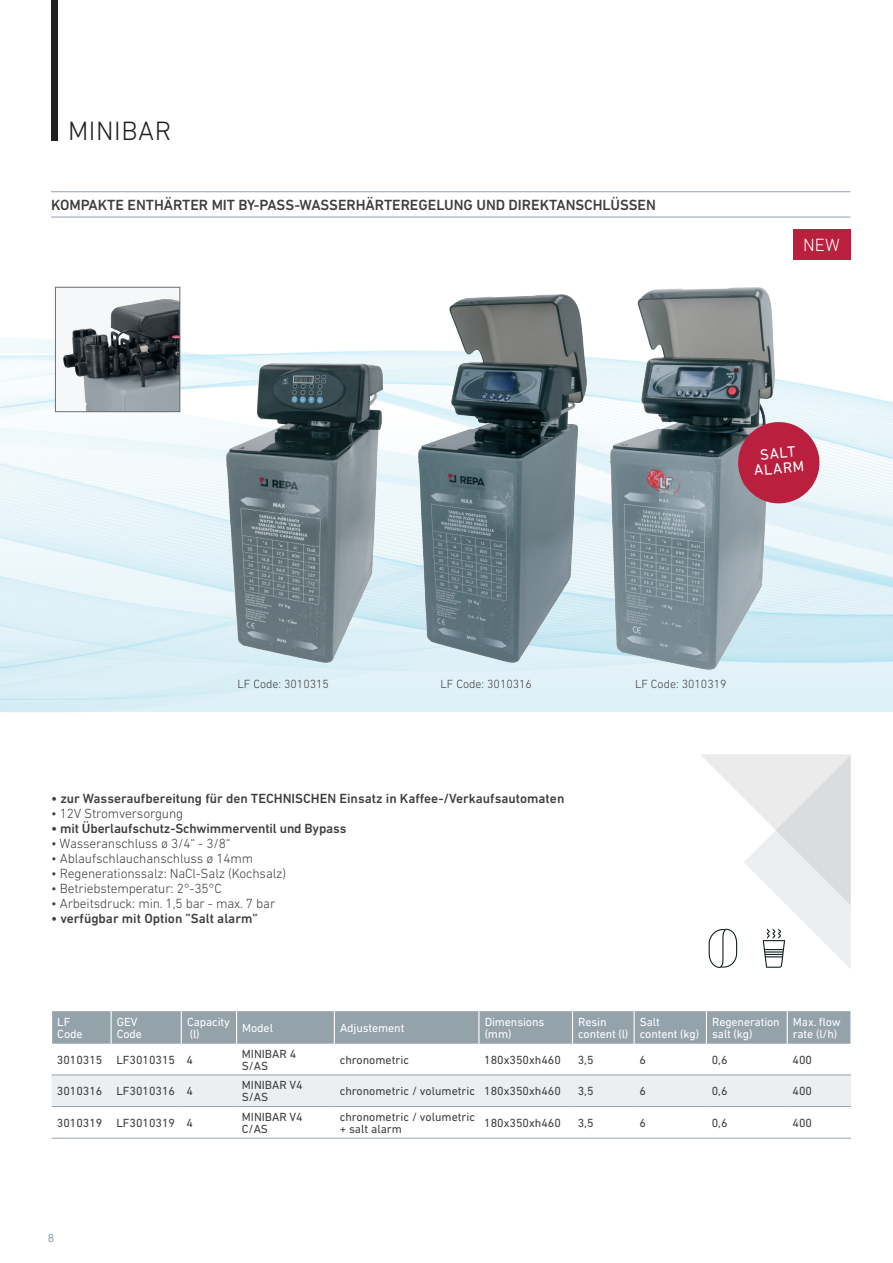
<style>
.page{position:relative;width:893px;height:1263px;background:#fff}
.page>*{position:absolute;margin:0;border:0;box-sizing:border-box;transform-origin:0 0}
.t1{font:300 27px "DIN Next LT Pro";letter-spacing:.02em;color:#231f20}
.t2{font:300 18px "DIN Next LT Pro";color:#fff}
.t3{font:15.15px/15.1px "DIN Next LT Pro";color:#fff;text-align:center}
.t4{font:500 15px "DIN Next LT Pro";letter-spacing:-.005em;color:#3e3e3f}
.t5{font:300 13.5px "DIN Next LT Pro";letter-spacing:-.01em;color:#3e3e3f}
.t6{font:500 13.5px "DIN Next LT Pro";color:#3e3e3f}
.t7{font:12px/12px "DIN Next LT Pro";color:#3e3e3f}
.t8{font:12px/12px "DIN Next LT Pro";letter-spacing:-.01em;color:#fff}
.t9{font:300 12px "DIN Next LT Pro";color:#3e3e3f}
.t10{font:12px "DIN Next LT Pro";color:#94a2aa}
</style>
<div class="page">
<img style="left:0;top:303px;width:893px;height:409px">
<svg style="left:0;top:414px;width:893px;height:297px;fill:#e1f2f8"></svg>
<hr style="left:51px;top:191px;width:799px;height:1px;background:#94a2aa">
<hr style="left:51px;top:217px;width:799px;height:1px;background:#94a2aa">
<svg style="left:55px;top:287px;width:125px;height:125px"></svg>
<img style="left:227px;top:363px;width:156px;height:300px">
<img style="left:418px;top:294px;width:169px;height:369px">
<img style="left:609px;top:287px;width:165px;height:383px">
<div style="left:52px;top:1011px;width:798px;height:33px;background:#94a2aa"></div>
<div style="left:52px;top:1075px;width:799px;height:31px;background:#eceff1"></div>
<hr style="left:111px;top:1011px;width:1px;height:33px;background:#fff">
<hr style="left:181px;top:1011px;width:1px;height:33px;background:#fff">
<hr style="left:236px;top:1011px;width:1px;height:33px;background:#fff">
<hr style="left:334px;top:1011px;width:1px;height:33px;background:#fff">
<hr style="left:478px;top:1011px;width:1px;height:33px;background:#fff">
<hr style="left:572px;top:1011px;width:1px;height:33px;background:#fff">
<hr style="left:634px;top:1011px;width:1px;height:33px;background:#fff">
<hr style="left:706px;top:1011px;width:1px;height:33px;background:#fff">
<hr style="left:787px;top:1011px;width:1px;height:33px;background:#fff">
<hr style="left:181px;top:1074px;width:56px;height:1px;background:#94a2aa">
<hr style="left:181px;top:1106px;width:56px;height:1px;background:#94a2aa">
<hr style="left:181px;top:1138px;width:56px;height:1px;background:#94a2aa">
<hr style="left:237px;top:1074px;width:97px;height:1px;background:#94a2aa">
<hr style="left:334px;top:1074px;width:145px;height:1px;background:#94a2aa">
<hr style="left:479px;top:1074px;width:93px;height:1px;background:#94a2aa">
<hr style="left:572px;top:1074px;width:62px;height:1px;background:#94a2aa">
<hr style="left:634px;top:1074px;width:72px;height:1px;background:#94a2aa">
<hr style="left:706px;top:1074px;width:81px;height:1px;background:#94a2aa">
<hr style="left:787px;top:1074px;width:64px;height:1px;background:#94a2aa">
<hr style="left:237px;top:1106px;width:97px;height:1px;background:#94a2aa">
<hr style="left:334px;top:1106px;width:145px;height:1px;background:#94a2aa">
<hr style="left:479px;top:1106px;width:93px;height:1px;background:#94a2aa">
<hr style="left:572px;top:1106px;width:62px;height:1px;background:#94a2aa">
<hr style="left:634px;top:1106px;width:72px;height:1px;background:#94a2aa">
<hr style="left:706px;top:1106px;width:81px;height:1px;background:#94a2aa">
<hr style="left:787px;top:1106px;width:64px;height:1px;background:#94a2aa">
<hr style="left:237px;top:1138px;width:97px;height:1px;background:#94a2aa">
<hr style="left:334px;top:1138px;width:145px;height:1px;background:#94a2aa">
<hr style="left:479px;top:1138px;width:93px;height:1px;background:#94a2aa">
<hr style="left:572px;top:1138px;width:62px;height:1px;background:#94a2aa">
<hr style="left:634px;top:1138px;width:72px;height:1px;background:#94a2aa">
<hr style="left:706px;top:1138px;width:81px;height:1px;background:#94a2aa">
<hr style="left:787px;top:1138px;width:64px;height:1px;background:#94a2aa">
<hr style="left:52px;top:1074px;width:59px;height:1px;background:#94a2aa">
<hr style="left:111px;top:1074px;width:70px;height:1px;background:#94a2aa">
<hr style="left:52px;top:1106px;width:59px;height:1px;background:#94a2aa">
<hr style="left:111px;top:1106px;width:70px;height:1px;background:#94a2aa">
<hr style="left:52px;top:1138px;width:59px;height:1px;background:#94a2aa">
<hr style="left:111px;top:1138px;width:70px;height:1px;background:#94a2aa">
<div style="left:51px;top:0;width:6px;height:140px;background:#231f20"></div>
<svg style="left:700px;top:754px;width:151px;height:215px"></svg>
<svg style="left:736px;top:420px;width:85px;height:85px;background:#b74c63"></svg>
<div style="left:793px;top:229px;width:57px;height:30px;background:#ba1f3e"></div>
<h1 class="t1" style="left:68px;top:116px;width:105px">MINIBAR</h1>
<p class="t4" style="left:51px;top:196px;width:606px">KOMPAKTE ENTHÄRTER MIT BY-PASS-WASSERHÄRTEREGELUNG UND DIREKTANSCHLÜSSEN</p>
<h2 class="t2" style="left:803px;top:234px;width:38px">NEW</h2>
<p class="t3" style="left:752px;top:447px;width:52px;rotate:-5deg">SALT<br>ALARM</p>
<p class="t9" style="left:237px;top:677px;width:93px">LF Code: 3010315</p>
<p class="t9" style="left:440px;top:677px;width:93px">LF Code: 3010316</p>
<p class="t9" style="left:635px;top:677px;width:93px">LF Code: 3010319</p>
<p class="t6" style="left:51px;top:791px;width:515px">• zur Wasseraufbereitung für den TECHNISCHEN Einsatz in Kaffee-/Verkaufsautomaten</p>
<p class="t5" style="left:51px;top:806px;width:134px">• 12V Stromversorgung</p>
<p class="t6" style="left:51px;top:821px;width:297px">• mit Überlaufschutz-Schwimmerventil und Bypass</p>
<p class="t5" style="left:51px;top:836px;width:181px">• Wasseranschluss ø 3/4“ - 3/8“</p>
<p class="t5" style="left:51px;top:851px;width:204px">• Ablaufschlauchanschluss ø 14mm</p>
<p class="t5" style="left:51px;top:866px;width:237px">• Regenerationssalz: NaCl-Salz (Kochsalz)</p>
<p class="t5" style="left:51px;top:881px;width:173px">• Betriebstemperatur: 2°-35°C</p>
<p class="t5" style="left:51px;top:896px;width:226px">• Arbeitsdruck: min. 1,5 bar - max. 7 bar</p>
<p class="t6" style="left:51px;top:911px;width:208px">• verfügbar mit Option ”Salt alarm”</p>
<p class="t8" style="left:57px;top:1016px;width:27px">LF<br>Code</p>
<p class="t8" style="left:117px;top:1016px;width:27px">GEV<br>Code</p>
<p class="t8" style="left:187px;top:1016px;width:45px">Capacity (l)</p>
<p class="t8" style="left:242px;top:1022px;width:32px">Model</p>
<p class="t8" style="left:340px;top:1022px;width:66px">Adjustement</p>
<p class="t8" style="left:485px;top:1016px;width:61px">Dimensions (mm)</p>
<p class="t8" style="left:578px;top:1016px;width:52px">Resin content (l)</p>
<p class="t8" style="left:640px;top:1016px;width:61px">Salt content (kg)</p>
<p class="t8" style="left:712px;top:1016px;width:69px">Regeneration salt (kg)</p>
<p class="t8" style="left:793px;top:1016px;width:49px">Max. flow rate (l/h)</p>
<p class="t7" style="left:57px;top:1053px;width:138px">3010315 LF3010315 4</p>
<p class="t7" style="left:242px;top:1047px;width:56px">MINIBAR 4<br>S/AS</p>
<p class="t7" style="left:340px;top:1053px;width:71px">chronometric</p>
<p class="t7" style="left:484px;top:1053px;width:78px">180x350xh460</p>
<p class="t7" style="left:578px;top:1053px;width:17px">3,5</p>
<p class="t7" style="left:639px;top:1053px;width:8px">6</p>
<p class="t7" style="left:712px;top:1053px;width:17px">0,6</p>
<p class="t7" style="left:792px;top:1053px;width:21px">400</p>
<p class="t7" style="left:57px;top:1085px;width:138px">3010316 LF3010316 4</p>
<p class="t7" style="left:242px;top:1079px;width:62px">MINIBAR V4<br>S/AS</p>
<p class="t7" style="left:340px;top:1085px;width:223px">chronometric / volumetric 180x350xh460</p>
<p class="t7" style="left:578px;top:1085px;width:17px">3,5</p>
<p class="t7" style="left:639px;top:1085px;width:8px">6</p>
<p class="t7" style="left:712px;top:1085px;width:17px">0,6</p>
<p class="t7" style="left:792px;top:1085px;width:21px">400</p>
<p class="t7" style="left:57px;top:1117px;width:138px">3010319 LF3010319 4</p>
<p class="t7" style="left:242px;top:1111px;width:62px">MINIBAR V4<br>C/AS</p>
<p class="t7" style="left:340px;top:1111px;width:137px">chronometric / volumetric + salt alarm</p>
<p class="t7" style="left:484px;top:1117px;width:78px">180x350xh460</p>
<p class="t7" style="left:578px;top:1117px;width:17px">3,5</p>
<p class="t7" style="left:639px;top:1117px;width:8px">6</p>
<p class="t7" style="left:712px;top:1117px;width:17px">0,6</p>
<p class="t7" style="left:792px;top:1117px;width:21px">400</p>
<p class="t10" style="left:48px;top:1231px;width:8px">8</p>
</div>
